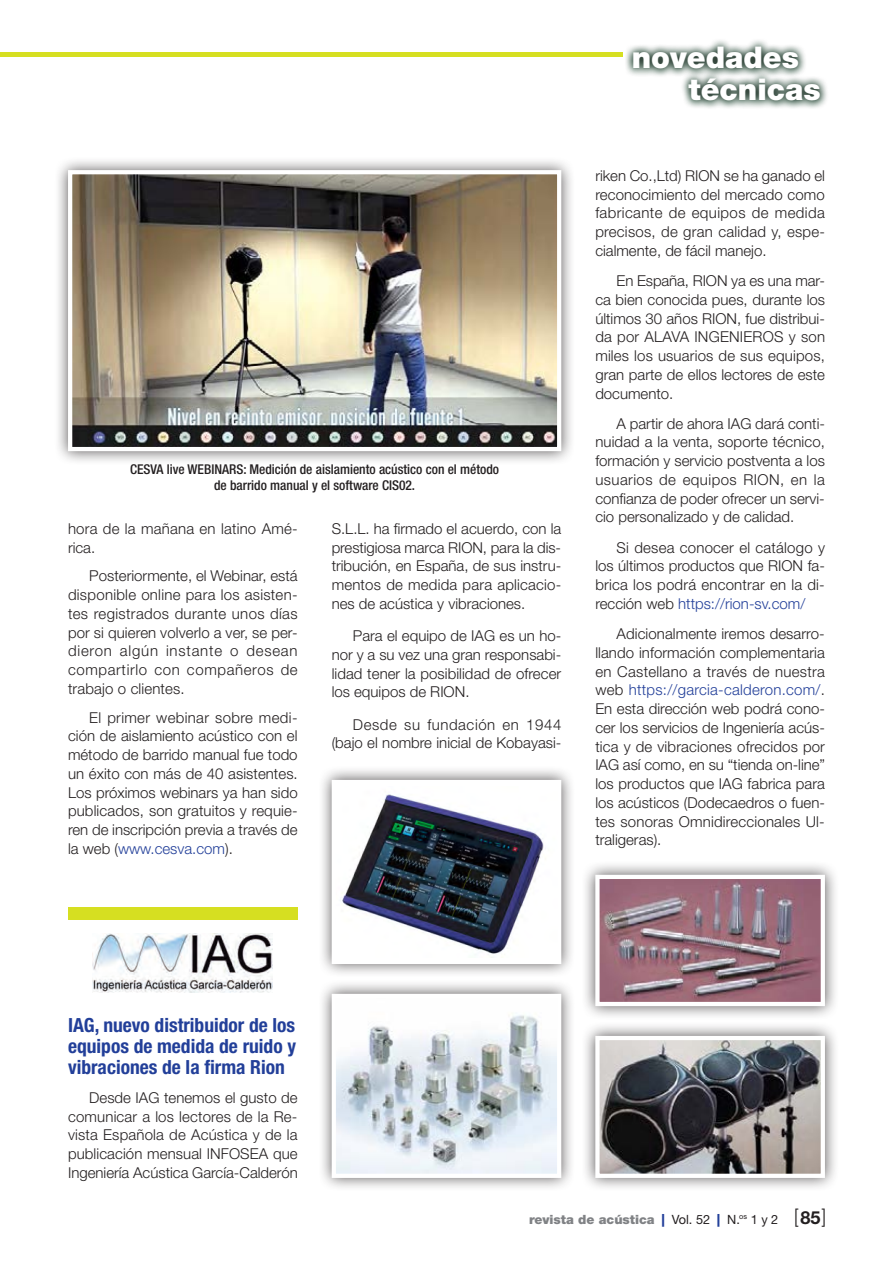
<style>
.page{position:relative;width:893px;height:1263px;background:#fff}
.page>*{position:absolute;margin:0;border:0;box-sizing:border-box;transform-origin:0 0}
.t1{font:900 30px/32px "Helvetica Neue LT Std";color:#fff}
.t2{font:300 19.8px "Helvetica Neue LT Std";color:#231f20;scale:.91 1}
.t3{font:700 condensed 19.5px/21px "Helvetica Neue LT Std";color:#223f99;text-align:justify}
.t4{font:300 15px/18.8px "Helvetica Neue LT Std";color:#231f20;text-align:justify}
.t5{font:500 condensed 13.5px/16.2px "Helvetica Neue LT Std";color:#231f20;text-align:center}
.t6{font:900 12.75px "Helvetica Neue LT Std";color:#808285}
.s1{color:#223f99}
.s2{font-weight:400;color:#231f20}
.s3{font-weight:700;font-size:18px}
</style>
<div class="page">
<hr style="left:0;top:53px;width:622px;height:4px;background:#d6df21">
<svg style="left:626px;top:40px;width:179px;height:36px"></svg>
<svg style="left:680px;top:70px;width:147px;height:38px"></svg>
<div style="left:68px;top:907px;width:230px;height:13px;background:#d6df21"></div>
<img style="left:93px;top:933px;width:180px;height:59px">
<div style="left:581px;top:861px;width:258px;height:159px;background:#231f20;opacity:.75"></div>
<img style="left:600px;top:880px;width:220px;height:121px">
<div style="left:595px;top:875px;width:230px;height:131px;border:4px solid #fff"></div>
<div style="left:581px;top:1022px;width:258px;height:170px;background:#231f20;opacity:.75"></div>
<img style="left:600px;top:1041px;width:220px;height:132px">
<div style="left:595px;top:1036px;width:230px;height:142px;border:4px solid #fff"></div>
<div style="left:54px;top:156px;width:521px;height:309px;background:#231f20;opacity:.75"></div>
<img style="left:73px;top:175px;width:483px;height:271px">
<div style="left:68px;top:170px;width:493px;height:281px;border:4px solid #fff"></div>
<div style="left:318px;top:766px;width:257px;height:212px;background:#231f20;opacity:.75"></div>
<img style="left:337px;top:786px;width:219px;height:171px">
<div style="left:318px;top:980px;width:257px;height:212px;background:#231f20;opacity:.75"></div>
<img style="left:337px;top:999px;width:219px;height:174px">
<div style="left:332px;top:994px;width:229px;height:184px;border:4px solid #fff"></div>
<p class="t5" style="left:130px;top:460px;width:371px">CESVA live WEBINARS: Medición de aislamiento acústico con el método de barrido manual y el software CIS02.</p>
<p class="t4" style="left:68px;top:519px;width:229px">hora de la mañana en latino Amé&shy;rica.</p>
<p class="t4" style="left:68px;top:566px;width:231px;text-indent:21px">Posteriormente, el Webinar, está disponible online para los asisten&shy;tes registrados durante unos días por si quieren volverlo a ver, se per&shy;dieron algún instante o desean compartirlo con compañeros de trabajo o clientes.</p>
<p class="t4" style="left:68px;top:707px;width:231px;text-indent:21px">El primer webinar sobre medi&shy;ción de aislamiento acústico con el método de barrido manual fue todo un éxito con más de 40 asistentes.<br>Los próximos webinars ya han sido publicados, son gratuitos y requie&shy;ren de inscripción previa a través de la web (<span class="s1">www.cesva.com</span>).</p>
<p class="t4" style="left:332px;top:519px;width:231px">S.L.L. ha firmado el acuerdo, con la prestigiosa marca RION, para la dis&shy;tribución, en España, de sus instru&shy;mentos de medida para aplicacio&shy;nes de acústica y vibraciones.</p>
<p class="t4" style="left:332px;top:626px;width:231px;text-indent:21px">Para el equipo de IAG es un ho&shy;nor y a su vez una gran responsabi&shy;lidad tener la posibilidad de ofrecer los equipos de RION.</p>
<p class="t4" style="left:332px;top:715px;width:231px;text-align:right">Desde su fundación en 1944 (bajo el nombre inicial de Kobayasi-</p>
<h1 class="t1" style="left:688px;top:41px;width:134px;text-indent:-57px">novedades técnicas</h1>
<p class="t4" style="left:595px;top:166px;width:231px">riken Co.,Ltd) RION se ha ganado el reconocimiento del mercado como fabricante de equipos de medida precisos, de gran calidad y, espe&shy;cialmente, de fácil manejo.</p>
<p class="t4" style="left:595px;top:271px;width:231px;text-indent:21px">En España, RION ya es una mar&shy;ca bien conocida pues, durante los últimos 30 años RION, fue distribui&shy;da por ALAVA INGENIEROS y son miles los usuarios de sus equipos, gran parte de ellos lectores de este documento.</p>
<p class="t4" style="left:595px;top:414px;width:231px;text-indent:21px">A partir de ahora IAG dará conti&shy;nuidad a la venta, soporte técnico, formación y servicio postventa a los usuarios de equipos RION, en la confianza de poder ofrecer un servi&shy;cio personalizado y de calidad.</p>
<p class="t4" style="left:595px;top:538px;width:231px;text-indent:21px">Si desea conocer el catálogo y los últimos productos que RION fa&shy;brica los podrá encontrar en la di&shy;rección web <span class="s1">https://rion-sv.com/</span></p>
<p class="t4" style="left:595px;top:624px;width:231px;text-indent:21px">Adicionalmente iremos desarro&shy;llando información complementaria en Castellano a través de nuestra web <span class="s1">https://garcia-calderon.com/</span>.<br>En esta dirección web podrá cono&shy;cer los servicios de Ingeniería acús&shy;tica y de vibraciones ofrecidos por IAG así como, en su “tienda on-line” los productos que IAG fabrica para los acústicos (Dodecaedros o fuen&shy;tes sonoras Omnidireccionales Ul&shy;traligeras).</p>
<h3 class="t3" style="left:68px;top:1014px;width:229px">IAG, nuevo distribuidor de los equipos de medida de ruido y vibraciones de la firma Rion</h3>
<p class="t4" style="left:68px;top:1088px;width:231px;text-indent:21px">Desde IAG tenemos el gusto de comunicar a los lectores de la Re&shy;vista Española de Acústica y de la publicación mensual INFOSEA que Ingeniería Acústica García-Calderón</p>
<p class="t6" style="left:529px;top:1212px;width:251px">revista de acústica <span class="s1">|</span> <span class="s2">Vol. 52</span> <span class="s1">|</span> <span class="s2">N.</span><sup>os</sup> <span class="s2">1 y 2</span></p>
<h2 class="t2" style="left:794px;top:1204px;width:37px">[<span class="s3">85</span>]</h2>
</div>
